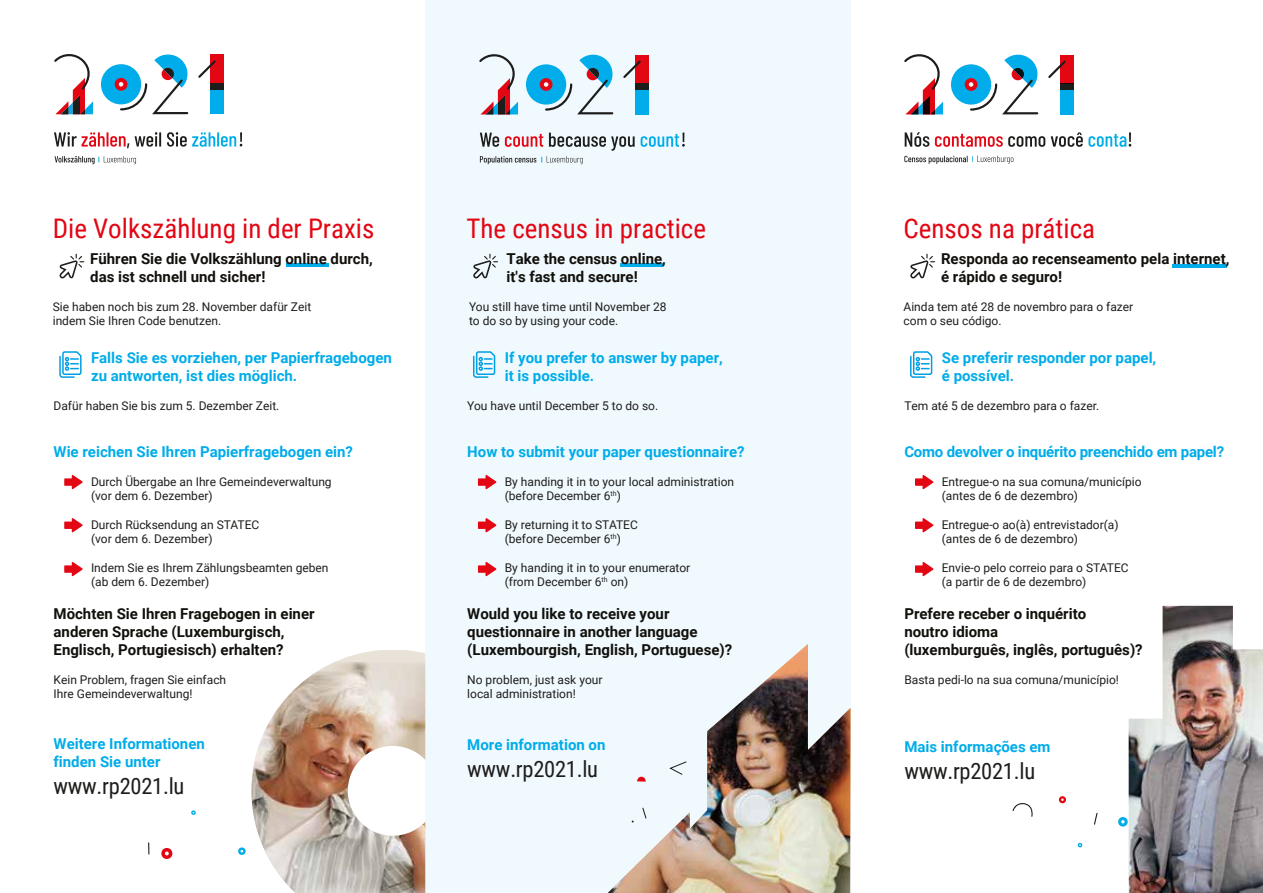
<style>
.page{position:relative;width:1263px;height:893px;background:#fff}
.page>*{position:absolute;margin:0;border:0;box-sizing:border-box;transform-origin:0 0}
.t1{font:27px "Roboto Condensed";color:#e30613}
.t2{font:22.5px "Roboto Condensed";letter-spacing:-.01em;color:#1d1d1b}
.t3{font:700 15px/18px "Roboto";color:#12100b}
.t4{font:700 15px/18px "Roboto";color:#00ace9}
.t5{font:12px/14.4px "Roboto";color:#1d1d1b}
</style>
<div class="page">
<div style="left:425px;top:0;width:425px;height:893px;background:#f0f9fe"></div>
<hr style="left:286px;top:264px;width:42px;height:3px;background:#00ace9">
<hr style="left:621px;top:264px;width:42px;height:3px;background:#00ace9">
<hr style="left:1173px;top:264px;width:54px;height:3px;background:#00ace9">
<img style="left:1129px;top:606px;width:134px;height:287px">
<div style="left:101px;top:64px;width:40px;height:40px;background:#00ace9;border-radius:50%"></div>
<svg style="left:115px;top:78px;width:12px;height:13px"></svg>
<div style="left:210px;top:54px;width:14px;height:29px;background:#e30613"></div>
<div style="left:210px;top:90px;width:14px;height:24px;background:#00ace9"></div>
<div style="left:210px;top:83px;width:14px;height:7px;background:#1d1d1b"></div>
<svg style="left:119px;top:54px;width:70px;height:61px"></svg>
<svg style="left:198px;top:60px;width:18px;height:18px"></svg>
<svg style="left:54px;top:54px;width:39px;height:60px"></svg>
<svg style="left:54px;top:132px;width:75px;height:16px"></svg>
<svg style="left:135px;top:132px;width:26px;height:15px"></svg>
<svg style="left:167px;top:132px;width:75px;height:15px"></svg>
<svg style="left:55px;top:156px;width:81px;height:8px"></svg>
<div style="left:526px;top:64px;width:40px;height:41px;background:#00ace9;border-radius:50%"></div>
<svg style="left:540px;top:78px;width:12px;height:13px"></svg>
<div style="left:635px;top:55px;width:14px;height:28px;background:#e30613"></div>
<div style="left:635px;top:90px;width:14px;height:24px;background:#00ace9"></div>
<div style="left:635px;top:83px;width:14px;height:7px;background:#1d1d1b"></div>
<svg style="left:544px;top:54px;width:70px;height:61px"></svg>
<svg style="left:623px;top:60px;width:18px;height:18px"></svg>
<svg style="left:479px;top:54px;width:40px;height:60px"></svg>
<svg style="left:480px;top:133px;width:205px;height:31px"></svg>
<div style="left:951px;top:64px;width:40px;height:41px;background:#00ace9;border-radius:50%"></div>
<svg style="left:965px;top:78px;width:12px;height:13px"></svg>
<div style="left:1060px;top:55px;width:14px;height:28px;background:#e30613"></div>
<div style="left:1060px;top:90px;width:14px;height:24px;background:#00ace9"></div>
<div style="left:1060px;top:83px;width:14px;height:7px;background:#1d1d1b"></div>
<svg style="left:969px;top:54px;width:70px;height:61px"></svg>
<svg style="left:1048px;top:60px;width:18px;height:18px"></svg>
<svg style="left:904px;top:54px;width:39px;height:60px"></svg>
<svg style="left:904px;top:156px;width:109px;height:8px"></svg>
<svg style="left:905px;top:132px;width:24px;height:15px"></svg>
<svg style="left:935px;top:134px;width:110px;height:13px"></svg>
<svg style="left:1051px;top:132px;width:80px;height:15px"></svg>
<svg style="left:1012px;top:803px;width:21px;height:14px"></svg>
<svg style="left:1077px;top:842px;width:6px;height:6px"></svg>
<svg style="left:1058px;top:796px;width:8px;height:8px"></svg>
<svg style="left:1118px;top:817px;width:10px;height:10px"></svg>
<svg style="left:1094px;top:813px;width:3px;height:12px"></svg>
<img style="left:608px;top:644px;width:242px;height:249px">
<svg style="left:191px;top:810px;width:5px;height:5px"></svg>
<svg style="left:161px;top:848px;width:12px;height:11px"></svg>
<svg style="left:238px;top:650px;width:187px;height:243px"></svg>
<svg style="left:148px;top:842px;width:1px;height:12px"></svg>
<svg style="left:473px;top:254px;width:25px;height:24px"></svg>
<svg style="left:473px;top:351px;width:23px;height:27px"></svg>
<svg style="left:478px;top:562px;width:18px;height:14px"></svg>
<svg style="left:478px;top:518px;width:18px;height:15px"></svg>
<svg style="left:478px;top:475px;width:18px;height:14px"></svg>
<svg style="left:60px;top:254px;width:24px;height:24px"></svg>
<svg style="left:59px;top:351px;width:23px;height:27px"></svg>
<svg style="left:64px;top:562px;width:19px;height:14px"></svg>
<svg style="left:64px;top:518px;width:19px;height:15px"></svg>
<svg style="left:64px;top:475px;width:19px;height:14px"></svg>
<svg style="left:910px;top:254px;width:25px;height:24px"></svg>
<svg style="left:910px;top:351px;width:23px;height:27px"></svg>
<svg style="left:915px;top:562px;width:18px;height:14px"></svg>
<svg style="left:915px;top:518px;width:18px;height:15px"></svg>
<svg style="left:915px;top:475px;width:18px;height:14px"></svg>
<h1 class="t1" style="left:53px;top:209px;width:323px">Die Volkszählung in der Praxis</h1>
<p class="t3" style="left:90px;top:249px;width:284px">Führen Sie die Volkszählung online durch, das ist schnell und sicher!</p>
<p class="t5" style="left:53px;top:299px;width:260px">Sie haben noch bis zum 28. November dafür Zeit indem Sie Ihren Code benutzen.</p>
<p class="t4" style="left:91px;top:348px;width:302px">Falls Sie es vorziehen, per Papierfragebogen zu antworten, ist dies möglich.</p>
<p class="t5" style="left:54px;top:398px;width:227px">Dafür haben Sie bis zum 5. Dezember Zeit.</p>
<p class="t4" style="left:54px;top:442px;width:301px">Wie reichen Sie Ihren Papierfragebogen ein?</p>
<p class="t5" style="left:91px;top:474px;width:242px">Durch Übergabe an Ihre Gemeindeverwaltung (vor dem 6. Dezember)</p>
<p class="t5" style="left:91px;top:517px;width:170px">Durch Rücksendung an STATEC (vor dem 6. Dezember)</p>
<p class="t5" style="left:91px;top:560px;width:239px">Indem Sie es Ihrem Zählungsbeamten geben (ab dem 6. Dezember)</p>
<p class="t3" style="left:54px;top:604px;width:263px">Möchten Sie Ihren Fragebogen in einer anderen Sprache (Luxemburgisch,<br>Englisch, Portugiesisch) erhalten?</p>
<p class="t5" style="left:54px;top:672px;width:174px">Kein Problem, fragen Sie einfach<br>Ihre Gemeindeverwaltung!</p>
<p class="t4" style="left:54px;top:734px;width:153px">Weitere Informationen finden Sie unter</p>
<h2 class="t2" style="left:54px;top:770px;width:132px">www.rp2021.lu</h2>
<h1 class="t1" style="left:466px;top:209px;width:241px">The census in practice</h1>
<p class="t3" style="left:506px;top:249px;width:161px">Take the census online, it's fast and secure!</p>
<p class="t5" style="left:469px;top:299px;width:199px">You still have time until November 28 to do so by using your code.</p>
<p class="t4" style="left:505px;top:348px;width:220px">If you prefer to answer by paper, it is possible.</p>
<p class="t5" style="left:467px;top:398px;width:193px">You have until December 5 to do so.</p>
<p class="t4" style="left:467px;top:442px;width:279px">How to submit your paper questionnaire?</p>
<p class="t5" style="left:505px;top:474px;width:231px">By handing it in to your local administration (before December 6<sup>th</sup>)</p>
<p class="t5" style="left:505px;top:517px;width:135px">By returning it to STATEC (before December 6<sup>th</sup>)</p>
<p class="t5" style="left:505px;top:560px;width:187px">By handing it in to your enumerator (from December 6<sup>th</sup> on)</p>
<p class="t3" style="left:467px;top:604px;width:266px">Would you like to receive your questionnaire in another language (Luxembourgish, English, Portuguese)?</p>
<p class="t5" style="left:467px;top:672px;width:137px">No problem, just ask your local administration!</p>
<p class="t4" style="left:467px;top:735px;width:140px">More information on</p>
<h2 class="t2" style="left:467px;top:753px;width:132px">www.rp2021.lu</h2>
<h1 class="t1" style="left:903px;top:209px;width:193px">Censos na prática</h1>
<p class="t3" style="left:941px;top:249px;width:290px">Responda ao recenseamento pela internet, é rápido e seguro!</p>
<p class="t5" style="left:903px;top:299px;width:231px">Ainda tem até 28 de novembro para o fazer com o seu código.</p>
<p class="t4" style="left:942px;top:348px;width:216px">Se preferir responder por papel, é possível.</p>
<p class="t5" style="left:904px;top:398px;width:196px">Tem até 5 de dezembro para o fazer.</p>
<p class="t4" style="left:904px;top:442px;width:321px">Como devolver o inquérito preenchido em papel?</p>
<p class="t5" style="left:942px;top:474px;width:201px">Entregue-o na sua comuna/município (antes de 6 de dezembro)</p>
<p class="t5" style="left:942px;top:517px;width:178px">Entregue-o ao(à) entrevistador(a) (antes de 6 de dezembro)</p>
<p class="t5" style="left:942px;top:560px;width:188px">Envie-o pelo correio para o STATEC (a partir de 6 de dezembro)</p>
<p class="t3" style="left:904px;top:604px;width:240px">Prefere receber o inquérito<br>noutro idioma<br>(luxemburguês, inglês, português)?</p>
<p class="t5" style="left:904px;top:672px;width:216px">Basta pedi-lo na sua comuna/município!</p>
<p class="t4" style="left:904px;top:737px;width:148px">Mais informações em</p>
<h2 class="t2" style="left:904px;top:755px;width:132px">www.rp2021.lu</h2>
</div>
